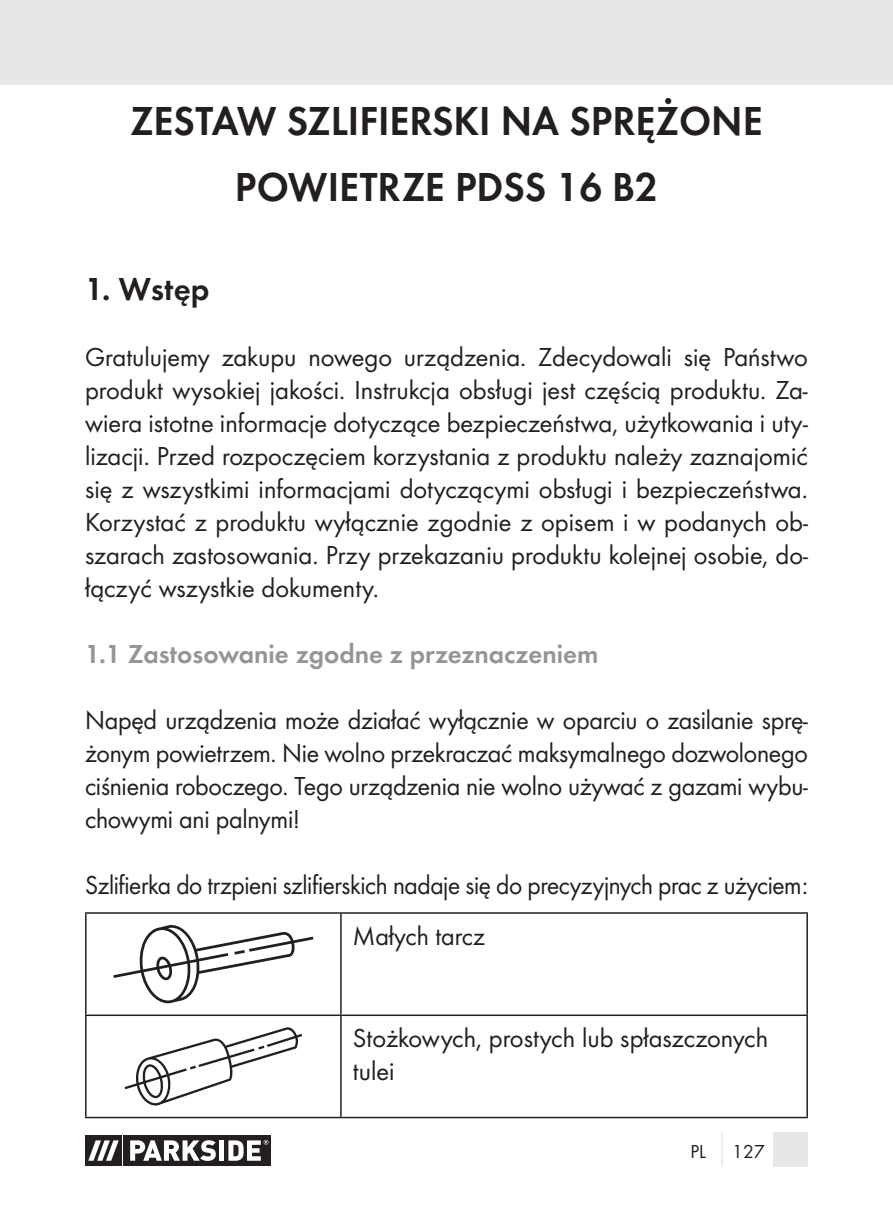
<style>
.page{position:relative;width:893px;height:1208px;background:#fff}
.page>*{position:absolute;margin:0;border:0;box-sizing:border-box;transform-origin:0 0}
.t1{font:600 42px/66px "Futura Pro";color:#231f20;text-align:center;scale:.96 1}
.t2{font:600 33px "Futura Pro";letter-spacing:.005em;color:#231f20}
.t3{font:27px/33px "Futura Pro";letter-spacing:-.01em;color:#231f20;text-align:justify}
.t4{font:27px/50.4px "Futura Pro";letter-spacing:-.01em;color:#231f20;scale:.96 1}
.t5{font:600 27px "Futura Pro";color:#939598}
.t6{font:19.5px "Futura Pro";color:#231f20}
</style>
<div class="page">
<div style="left:0;top:0;width:893px;height:85px;background:#e6e7e9"></div>
<div style="left:774px;top:1132px;width:34px;height:34px;background:#e6e7e9"></div>
<hr style="left:721px;top:1132px;width:2px;height:34px;background:#e6e7e9">
<svg style="left:85px;top:1135px;width:186px;height:31px"></svg>
<div style="left:85px;top:1135px;width:37px;height:30px;background:#231f20"></div>
<div style="left:124px;top:1135px;width:147px;height:30px;background:#231f20"></div>
<svg style="left:88px;top:1140px;width:31px;height:20px"></svg>
<svg style="left:130px;top:1140px;width:86px;height:20px"></svg>
<div style="left:219px;top:1140px;width:5px;height:20px;background:#fff"></div>
<svg style="left:228px;top:1140px;width:41px;height:20px"></svg>
<svg style="left:87px;top:913px;width:253px;height:193px"></svg>
<hr style="left:340px;top:913px;width:2px;height:101px;background:#231f20">
<hr style="left:340px;top:1016px;width:2px;height:100px;background:#231f20">
<hr style="left:85px;top:912px;width:256px;height:1px;background:#231f20">
<hr style="left:85px;top:913px;width:2px;height:101px;background:#231f20">
<hr style="left:341px;top:912px;width:467px;height:1px;background:#231f20">
<hr style="left:806px;top:913px;width:2px;height:101px;background:#231f20">
<hr style="left:85px;top:1014px;width:256px;height:2px;background:#231f20">
<hr style="left:85px;top:1016px;width:2px;height:100px;background:#231f20">
<hr style="left:341px;top:1014px;width:467px;height:2px;background:#231f20">
<hr style="left:806px;top:1016px;width:2px;height:100px;background:#231f20">
<hr style="left:85px;top:1116px;width:256px;height:2px;background:#231f20">
<hr style="left:341px;top:1116px;width:467px;height:2px;background:#231f20">
<svg style="left:113px;top:923px;width:200px;height:80px"></svg>
<svg style="left:125px;top:1026px;width:177px;height:79px"></svg>
<h1 class="t1" style="left:130px;top:85px;width:660px">ZESTAW SZLIFIERSKI NA SPRĘŻONE<br>POWIETRZE PDSS 16 B2</h1>
<p class="t2" style="left:85px;top:265px;width:126px">1. Wstęp</p>
<p class="t3" style="left:85px;top:339px;width:724px">Gratulujemy zakupu nowego urządzenia. Zdecydowali się Państwo produkt wysokiej jakości. Instrukcja obsługi jest częścią produktu. Za&shy;wiera istotne informacje dotyczące bezpieczeństwa, użytkowania i uty&shy;lizacji. Przed rozpoczęciem korzystania z produktu należy zaznajomić się z wszystkimi informacjami dotyczącymi obsługi i bezpieczeństwa.<br>Korzystać z produktu wyłącznie zgodnie z opisem i w podanych ob&shy;szarach zastosowania. Przy przekazaniu produktu kolejnej osobie, do&shy;łączyć wszystkie dokumenty.</p>
<p class="t5" style="left:85px;top:634px;width:515px">1.1 Zastosowanie zgodne z przeznaczeniem</p>
<p class="t3" style="left:85px;top:702px;width:724px">Napęd urządzenia może działać wyłącznie w oparciu o zasilanie sprę&shy;żonym powietrzem. Nie wolno przekraczać maksymalnego dozwolonego ciśnienia roboczego. Tego urządzenia nie wolno używać z gazami wybu&shy;chowymi ani palnymi!</p>
<p class="t4" style="left:353px;top:859px;width:475px;text-indent:-268px">Szlifierka do trzpieni szlifierskich nadaje się do precyzyjnych prac z użyciem:<br>Małych tarcz</p>
<p class="t3" style="left:353px;top:1020px;width:417px">Stożkowych, prostych lub spłaszczonych tulei</p>
<p class="t6" style="left:690px;top:1138px;width:17px">PL</p>
<p class="t6" style="left:732px;top:1138px;width:34px">127</p>
</div>
